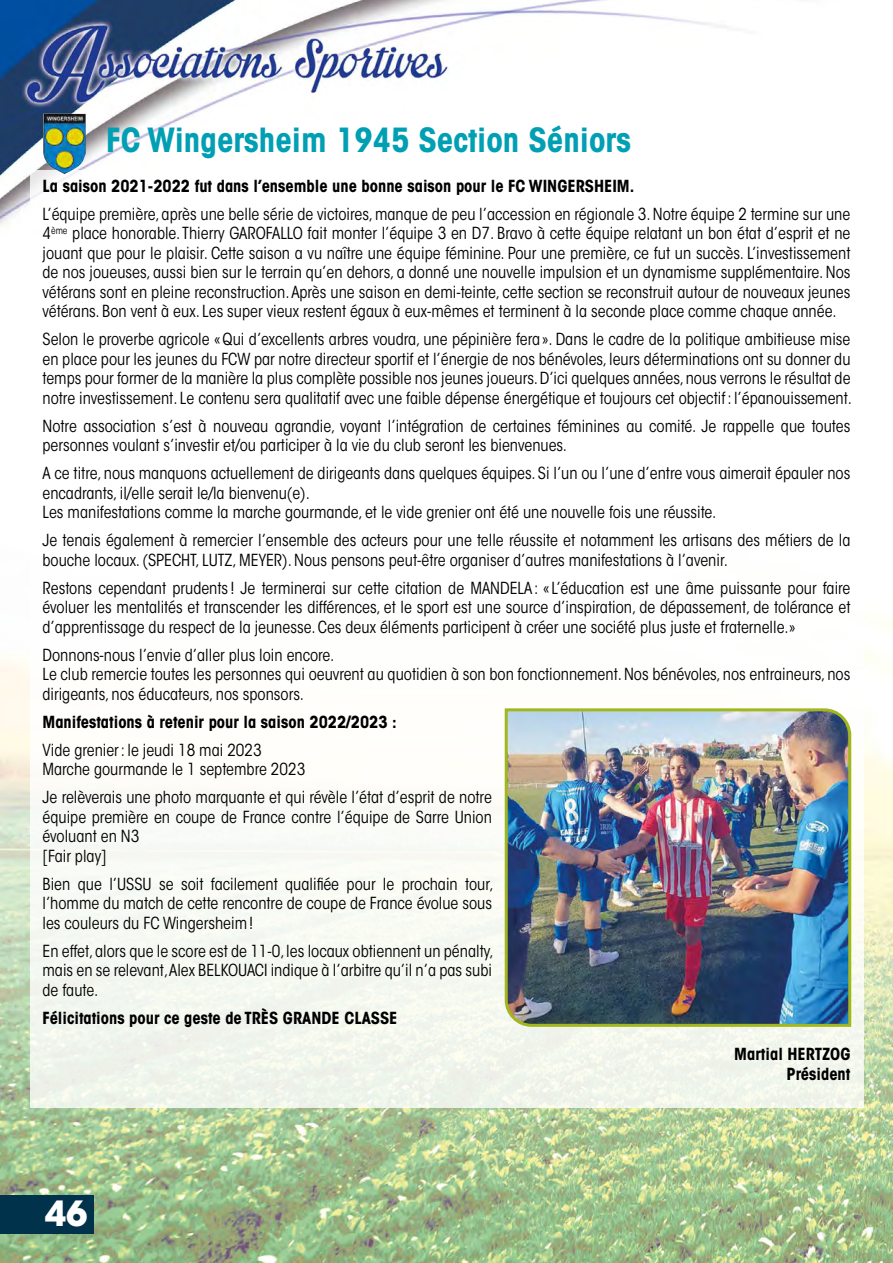
<style>
.page{position:relative;width:893px;height:1263px;background:#fff}
.page>*{position:absolute;margin:0;border:0;box-sizing:border-box;transform-origin:0 0}
.t1{font:700 34.5px "ITC Avant Garde Std";color:#fff}
.t2{font:700 condensed 33px "ITC Avant Garde Std";color:#009fb4}
.t3{font:condensed 16.5px/19.5px "ITC Avant Garde Std";color:#000}
.t4{font:700 condensed 16.5px/19.5px "ITC Avant Garde Std";color:#000;text-align:right}
</style>
<div class="page">
<img style="left:0;top:0;width:893px;height:1263px">
<div style="left:30px;top:170px;width:833px;height:937px;background:linear-gradient(to bottom,#fff,#f5f8ef)"></div>
<img style="left:42px;top:114px;width:44px;height:60px">
<img style="left:503px;top:707px;width:350px;height:321px">
<div style="left:0;top:1195px;width:94px;height:38px;background:#00334b"></div>
<h2 class="t2" style="left:106px;top:119px;width:526px">FC Wingersheim 1945 Section Séniors</h2>
<p class="t4" style="left:43px;top:176px;width:593px">La saison 2021-2022 fut dans l’ensemble une bonne saison pour le FC WINGERSHEIM.</p>
<p class="t3" style="left:43px;top:204px;width:809px;text-align:justify">L’équipe première, après une belle série de victoires, manque de peu l’accession en régionale 3. Notre équipe 2 termine sur une 4<sup>ème</sup> place honorable. Thierry GAROFALLO fait monter l’équipe 3 en D7. Bravo à cette équipe relatant un bon état d’esprit et ne jouant que pour le plaisir. Cette saison a vu naître une équipe féminine. Pour une première, ce fut un succès. L’investissement de nos joueuses, aussi bien sur le terrain qu’en dehors, a donné une nouvelle impulsion et un dynamisme supplémentaire. Nos vétérans sont en pleine reconstruction. Après une saison en demi-teinte, cette section se reconstruit autour de nouveaux jeunes vétérans. Bon vent à eux. Les super vieux restent égaux à eux-mêmes et terminent à la seconde place comme chaque année.</p>
<p class="t3" style="left:43px;top:330px;width:811px;text-align:justify">Selon le proverbe agricole «Qui d’excellents arbres voudra, une pépinière fera ». Dans le cadre de la politique ambitieuse mise en place pour les jeunes du FCW par notre directeur sportif et l’énergie de nos bénévoles, leurs déterminations ont su donner du temps pour former de la manière la plus complète possible nos jeunes joueurs. D’ici quelques années, nous verrons le résultat de notre investissement. Le contenu sera qualitatif avec une faible dépense énergétique et toujours cet objectif: l’épanouissement.</p>
<p class="t3" style="left:43px;top:416px;width:809px">Notre association s’est à nouveau agrandie, voyant l’intégration de certaines féminines au comité. Je rappelle que toutes personnes voulant s’investir et/ou participer à la vie du club seront les bienvenues.</p>
<p class="t3" style="left:43px;top:464px;width:809px">A ce titre, nous manquons actuellement de dirigeants dans quelques équipes. Si l’un ou l’une d’entre vous aimerait épauler nos encadrants, il/elle serait le/la bienvenu(e).<br>Les manifestations comme la marche gourmande, et le vide grenier ont été une nouvelle fois une réussite.</p>
<p class="t3" style="left:43px;top:531px;width:809px">Je tenais également à remercier l’ensemble des acteurs pour une telle réussite et notamment les artisans des métiers de la bouche locaux. (SPECHT, LUTZ, MEYER). Nous pensons peut-être organiser d’autres manifestations à l’avenir.</p>
<p class="t3" style="left:43px;top:578px;width:809px;text-align:justify">Restons cependant prudents ! Je terminerai sur cette citation de MANDELA : «L’éducation est une âme puissante pour faire évoluer les mentalités et transcender les différences, et le sport est une source d’inspiration, de dépassement, de tolérance et d’apprentissage du respect de la jeunesse. Ces deux éléments participent à créer une société plus juste et fraternelle.»</p>
<p class="t3" style="left:43px;top:645px;width:809px">Donnons-nous l’envie d’aller plus loin encore.<br>Le club remercie toutes les personnes qui oeuvrent au quotidien à son bon fonctionnement. Nos bénévoles, nos entraineurs, nos dirigeants, nos éducateurs, nos sponsors.</p>
<p class="t4" style="left:43px;top:712px;width:356px">Manifestations à retenir pour la saison 2022/2023 :</p>
<p class="t3" style="left:43px;top:740px;width:264px">Vide grenier: le jeudi 18 mai 2023<br>Marche gourmande le 1 septembre 2023</p>
<p class="t3" style="left:43px;top:788px;width:451px">Je relèverais une photo marquante et qui révèle l’état d’esprit de notre équipe première en coupe de France contre l’équipe de Sarre Union évoluant en N3<br>[Fair play]</p>
<p class="t3" style="left:43px;top:874px;width:453px;text-align:justify">Bien que l’USSU se soit facilement qualifiée pour le prochain tour, l’homme du match de cette rencontre de coupe de France évolue sous les couleurs du FC Wingersheim!</p>
<p class="t3" style="left:43px;top:941px;width:453px;text-align:justify">En effet, alors que le score est de 11-0, les locaux obtiennent un pénalty, mais en se relevant, Alex BELKOUACI indique à l’arbitre qu’il n’a pas subi de faute.</p>
<p class="t4" style="left:43px;top:1008px;width:356px">Félicitations pour ce geste de TRÈS GRANDE CLASSE</p>
<p class="t4" style="left:734px;top:1044px;width:118px">Martial HERTZOG<br>Président</p>
<h1 class="t1" style="left:64px;top:1190px;width:23px">8</h1>
<h1 class="t1" style="left:45px;top:1190px;width:44px">46</h1>
</div>
